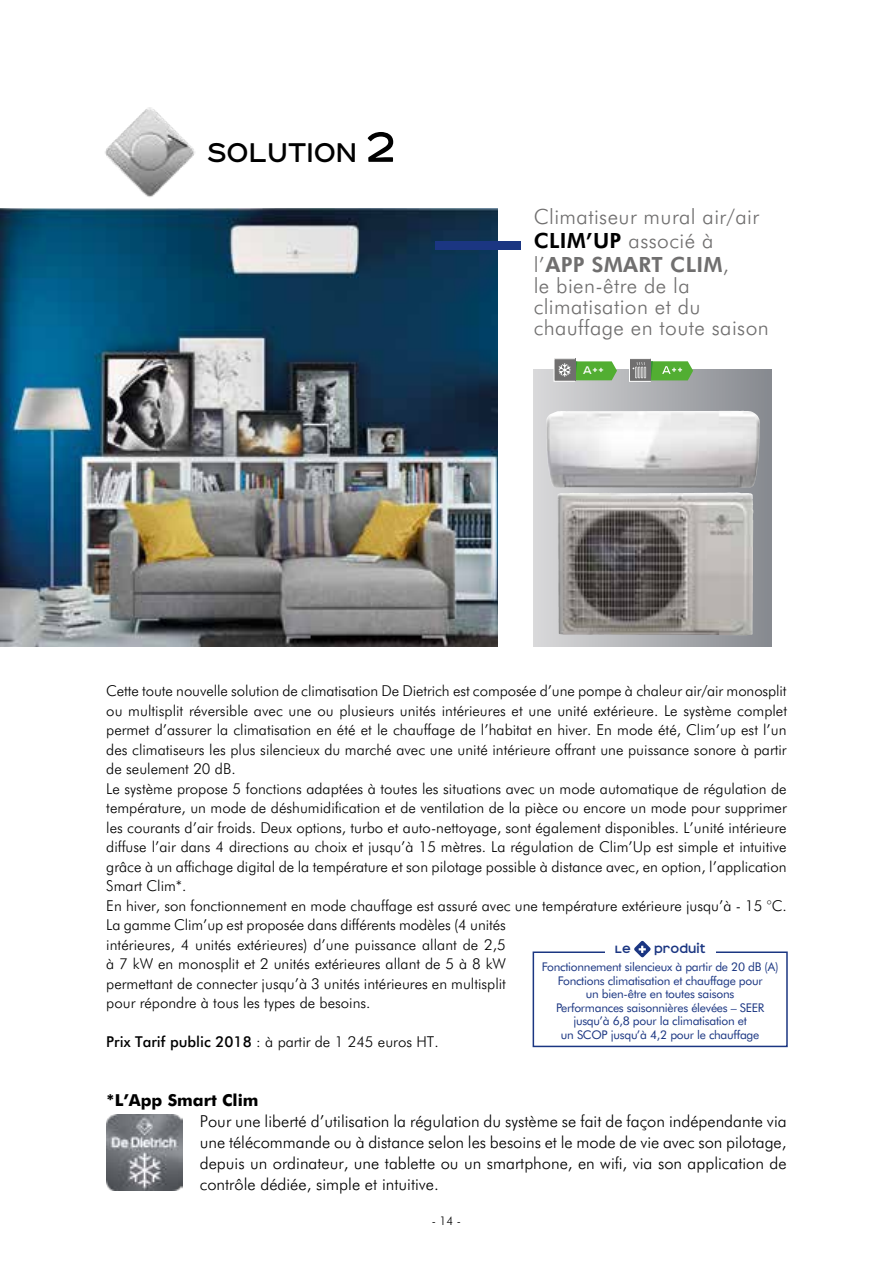
<style>
.page{position:relative;width:893px;height:1263px;background:#fff}
.page>*{position:absolute;margin:0;border:0;box-sizing:border-box;transform-origin:0 0}
.t1{font:34.5px "Affect";color:#000}
.t2{font:300 21px/24px "Futura BT";letter-spacing:.02em;color:#706f6f}
.t3{font:300 16.5px/21px "Futura BT";color:#000;text-align:justify}
.t4{font:700 16.5px "Futura BT";color:#000}
.t5{font:300 15px/19.5px "Futura BT";color:#000}
.t6{font:14.1px "Affect";color:#fff}
.t7{font:700 13.5px "Affect";color:#1b3682}
.t8{font:12px/13.5px "Futura BT";letter-spacing:-.02em;color:#1b3682;text-align:center}
.t9{font:300 12px "Futura BT";color:#000}
.s1{font-size:54px}
.s2{font-weight:800;color:#000}
.s3{font-weight:800}
.s4{font-weight:500}
</style>
<div class="page">
<img style="left:0;top:208px;width:497px;height:438px">
<img style="left:534px;top:370px;width:238px;height:276px">
<img style="left:546px;top:411px;width:200px;height:77px">
<div style="left:436px;top:241px;width:85px;height:8px;background:#1b3682"></div>
<div style="left:629px;top:359px;width:22px;height:22px;background:#706f6f"></div>
<div style="left:629px;top:358px;width:22px;height:23px;border:1px solid #fff"></div>
<svg style="left:633px;top:361px;width:60px;height:19px"></svg>
<div style="left:554px;top:359px;width:21px;height:22px;background:#706f6f"></div>
<svg style="left:558px;top:361px;width:59px;height:19px"></svg>
<img style="left:105px;top:107px;width:90px;height:90px">
<img style="left:106px;top:1114px;width:76px;height:77px">
<div style="left:533px;top:951px;width:255px;height:96px;border:2px solid #1b3682"></div>
<div style="left:605px;top:942px;width:110px;height:16px;background:#fff"></div>
<svg style="left:634px;top:940px;width:17px;height:18px"></svg>
<h1 class="t1" style="left:207px;top:128px;width:190px">SOLUTION <span class="s1">2</span></h1>
<h2 class="t2" style="left:534px;top:205px;width:227px">Climatiseur mural air/air<br><span class="s2">CLIM’UP</span> associé à l’<span class="s3">APP SMART CLIM</span>,</h2>
<h2 class="t2" style="left:534px;top:275px;width:237px;line-height:21px">le bien-être de la climatisation et du chauffage en toute saison</h2>
<p class="t6" style="left:583px;top:360px;width:23px">A++</p>
<p class="t5" style="left:106px;top:681px;width:682px">Cette toute nouvelle solution de climatisation De Dietrich est composée d’une pompe à chaleur air/air monosplit ou multisplit réversible avec une ou plusieurs unités intérieures et une unité extérieure. Le système complet permet d’assurer la climatisation en été et le chauffage de l’habitat en hiver. En mode été, Clim’up est l’un des climatiseurs les plus silencieux du marché avec une unité intérieure offrant une puissance sonore à partir de seulement 20 dB.<br>Le système propose 5 fonctions adaptées à toutes les situations avec un mode automatique de régulation de température, un mode de déshumidification et de ventilation de la pièce ou encore un mode pour supprimer les courants d’air froids. Deux options, turbo et auto-nettoyage, sont également disponibles. L’unité intérieure diffuse l’air dans 4 directions au choix et jusqu’à 15 mètres. La régulation de Clim’Up est simple et intuitive grâce à un affichage digital de la température et son pilotage possible à distance avec, en option, l’application Smart Clim*.<br>En hiver, son fonctionnement en mode chauffage est assuré avec une température extérieure jusqu’à - 15 °C.<br>La gamme Clim’up est proposée dans différents modèles (4 unités<br>intérieures, 4 unités extérieures) d’une puissance allant de 2,5<br>à 7 kW en monosplit et 2 unités extérieures allant de 5 à 8 kW<br>permettant de connecter jusqu’à 3 unités intérieures en multisplit<br>pour répondre à tous les types de besoins.</p>
<p class="t5" style="left:106px;top:1032px;width:334px"><span class="s4">Prix Tarif public 2018</span> : à partir de 1 245 euros HT.</p>
<p class="t7" style="left:615px;top:939px;width:17px">Le</p>
<p class="t7" style="left:654px;top:939px;width:53px">produit</p>
<p class="t8" style="left:542px;top:960px;width:238px">Fonctionnement silencieux à partir de 20 dB (A)<br>Fonctions climatisation et chauffage pour<br>un bien-être en toutes saisons<br>Performances saisonnières élevées – SEER jusqu’à 6,8 pour la climatisation et<br>un SCOP jusqu’à 4,2 pour le chauffage</p>
<p class="t4" style="left:106px;top:1090px;width:154px">*L’App Smart Clim</p>
<p class="t3" style="left:200px;top:1110px;width:588px">Pour une liberté d’utilisation la régulation du système se fait de façon indépendante via une télécommande ou à distance selon les besoins et le mode de vie avec son pilotage, depuis un ordinateur, une tablette ou un smartphone, en wifi, via son application de contrôle dédiée, simple et intuitive.</p>
<p class="t9" style="left:432px;top:1213px;width:31px">- 14 -</p>
</div>
